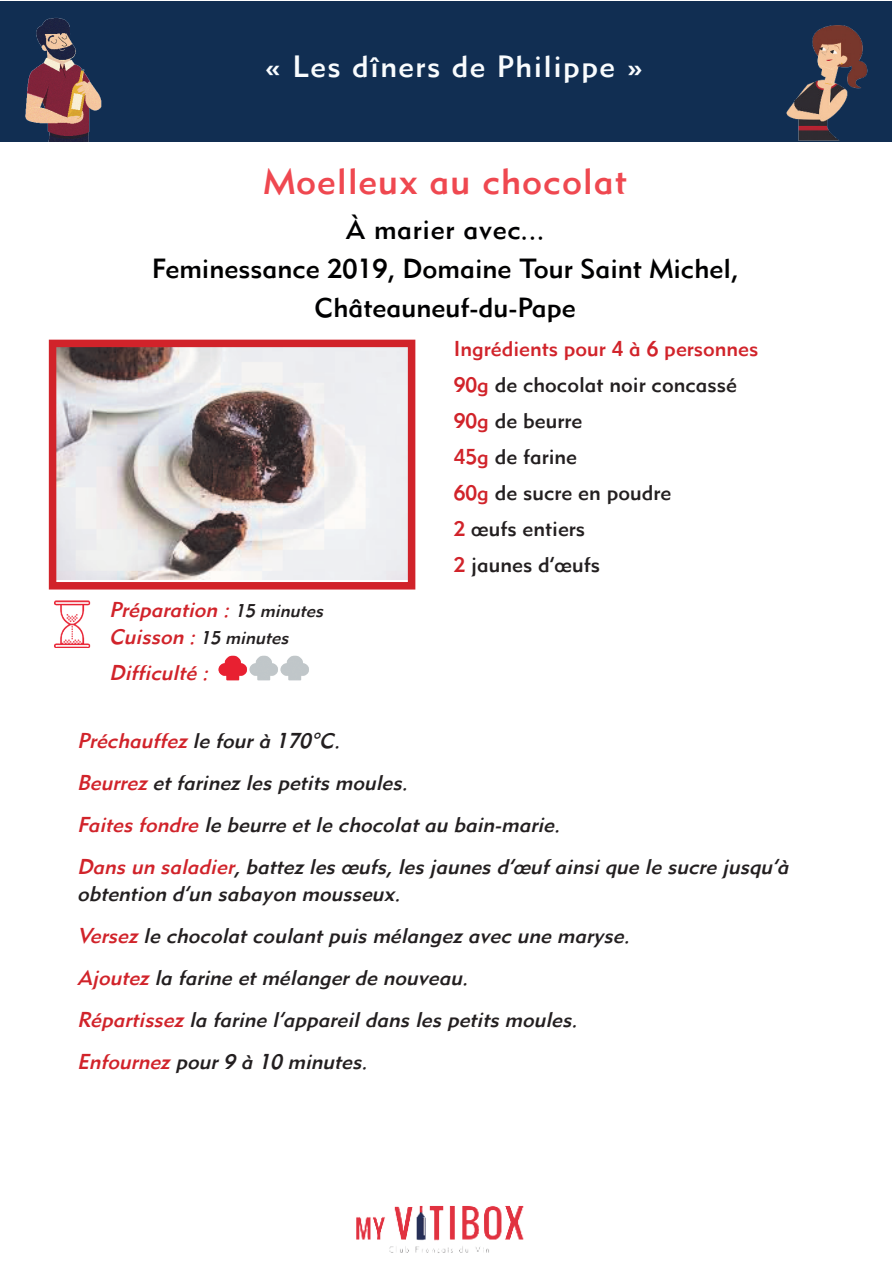
<style>
.page{position:relative;width:893px;height:1263px;background:#fff}
.page>*{position:absolute;margin:0;border:0;box-sizing:border-box;transform-origin:0 0}
.t1{font:36px "Metro Medium LT Two";letter-spacing:.025em;color:#ef4850}
.t2{font:30px "Metro Medium LT Two";letter-spacing:.05em;color:#f9fcfe}
.t3{font:27px/39px "Metro Medium LT Two";color:#000001;text-align:center}
.t4{font:italic 21px/42px "Metro Medium LT Two";color:#231f20}
.t5{font:21px/36px "Metro Medium LT Two";color:#231f20}
.t6{font:italic 21px "Metro Medium LT Two";color:#d1232a}
.t7{font:italic 18px "Metro Medium LT Two";color:#231f20}
.s1{color:#d1232a}
.s2{font-size:18px;color:#231f20}
.s3{font-size:21px;color:#d1232a}
</style>
<div class="page">
<div style="left:0;top:1px;width:891px;height:140px;background:#112e52"></div>
<img style="left:25px;top:17px;width:77px;height:124px">
<img style="left:58px;top:349px;width:348px;height:230px">
<div style="left:49px;top:340px;width:366px;height:249px;border:8px solid #d1232a"></div>
<img style="left:786px;top:25px;width:82px;height:116px">
<img style="left:54px;top:600px;width:37px;height:48px">
<img style="left:356px;top:1206px;width:168px;height:47px">
<img style="left:218px;top:655px;width:91px;height:26px">
<h2 class="t2" style="left:264px;top:48px;width:380px">« Les dîners de Philippe »</h2>
<h1 class="t1" style="left:263px;top:159px;width:365px">Moelleux au chocolat</h1>
<p class="t3" style="left:152px;top:210px;width:588px">À marier avec...<br>Feminessance 2019, Domaine Tour Saint Michel,<br>Châteauneuf-du-Pape</p>
<p class="t5" style="left:454px;top:330px;width:306px"><span class="s1">Ingrédients pour 4 à 6 personnes<br>90g</span> de chocolat noir concassé<br><span class="s1">90g</span> de beurre<br><span class="s1">45g</span> de farine<br><span class="s1">60g</span> de sucre en poudre<br><span class="s1">2</span> œufs entiers<br><span class="s1">2</span> jaunes d’œufs</p>
<p class="t6" style="left:109px;top:597px;width:220px">Préparation :<span class="s2">15 minutes</span></p>
<p class="t7" style="left:109px;top:627px;width:185px"><span class="s3">Cuisson :</span>15 minutes</p>
<p class="t6" style="left:109px;top:660px;width:106px">Difficulté :</p>
<p class="t4" style="left:77px;top:720px;width:718px"><span class="s1">Préchauffez</span>le fourà 170°C.<br><span class="s1">Beurrez</span>etfarinezlespetitsmoules.<br><span class="s1">Faitesfondre</span> le beurre etle chocolatau bain-marie.<br><span class="s1">Dansun saladier</span>,battezlesœufs,lesjaunesd’œufainsique le sucre jusqu’à</p>
<p class="t4" style="left:77px;top:873px;width:559px">obtention d’un sabayon mousseux.<br><span class="s1">Versez</span>le chocolatcoulantpuismélangezavec une maryse.<br><span class="s1">Ajoutez</span>la farine etmélangerde nouveau.<br><span class="s1">Répartissez</span>la farine l’appareildanslespetitsmoules.<br><span class="s1">Enfournez</span>pour9 à 10 minutes.</p>
</div>
